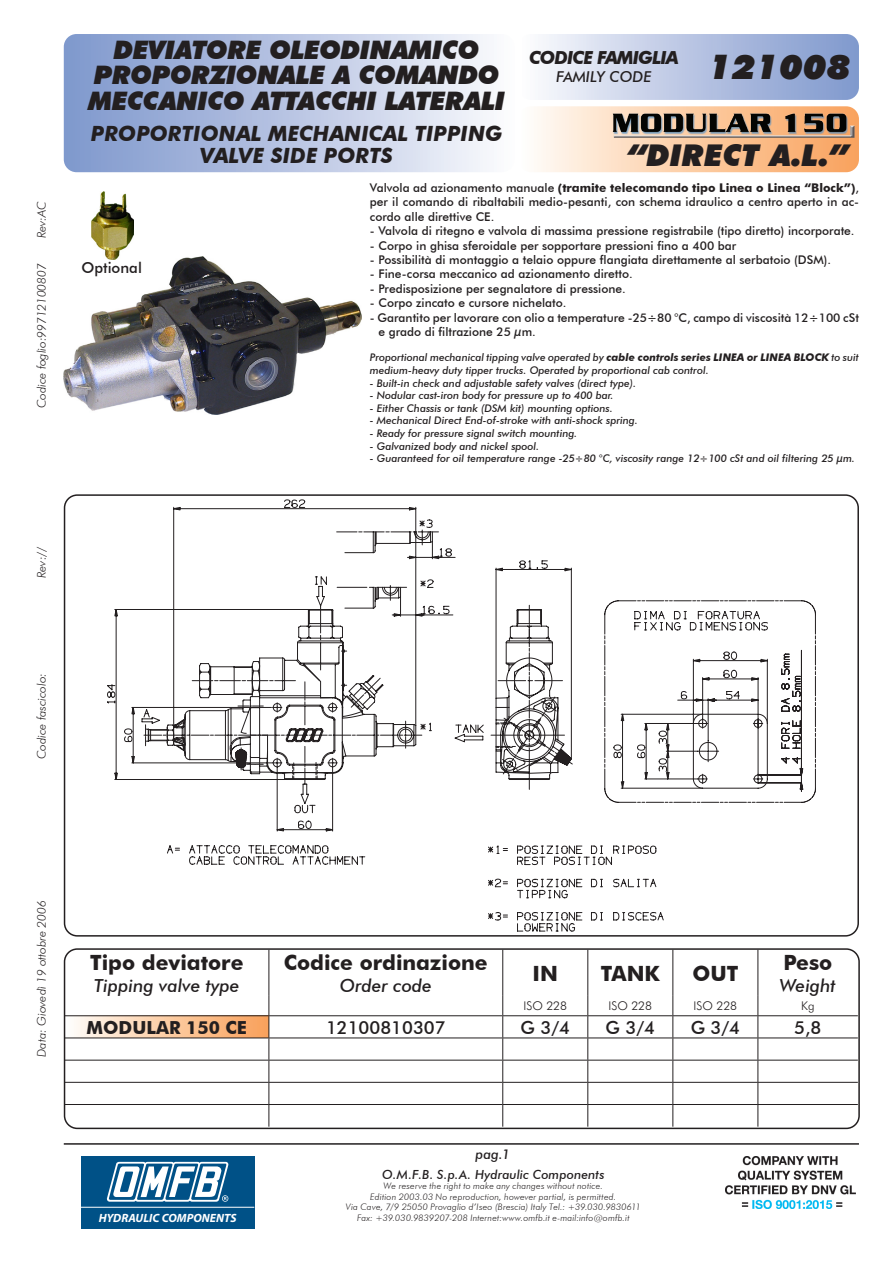
<style>
.page{position:relative;width:893px;height:1263px;background:#fff}
.page>*{position:absolute;margin:0;border:0;box-sizing:border-box;transform-origin:0 0}
.t1{font:italic 900 34.5px "Futura BT";color:#231f20}
.t2{font:italic 900 30px "Futura BT";color:#231f20}
.t3{font:italic 900 25.5px/25.5px "Futura BT";letter-spacing:-.02em;color:#231f20}
.t4{font:italic 700 21px "Futura BT";color:#231f20}
.t5{font:700 21px "Futura BT";color:#231f20}
.t6{font:italic 500 18px "Futura BT";color:#231f20}
.t7{font:500 18px "Futura BT";color:#231f20}
.t8{font:italic 700 18px "Futura BT";letter-spacing:-.05em;color:#231f20}
.t9{font:700 18px "Futura BT";color:#231f20}
.t10{font:italic 500 15px "Futura BT";color:#231f20}
.t11{font:500 15px "Futura BT";color:#231f20}
.t12{font:italic 500 13.5px "Futura BT";color:#231f20}
.t13{font:italic 500 12.6px "Futura BT";letter-spacing:.005em;color:#231f20}
.t14{font:500 12px/14.4px "Futura BT";color:#231f20;text-align:justify}
.DIDASCALIA_DOCUMENTO{font:italic 300 12px "Futura BT";color:#231f20}
.t15{font:300 12px "Futura BT";color:#231f20}
.t16{font:italic 700 12px "Myriad Pro";color:#fff}
.t17{font:italic 500 10.5px/12.6px "Futura BT";color:#231f20}
.t18{font:italic 300 9px/10.5px "Futura BT";letter-spacing:.02em;color:#231f20;text-align:center}
.s1{font-weight:700}
</style>
<div class="page">
<div style="left:64px;top:34px;width:450px;height:138px;background:linear-gradient(to right,#7c95cb,#f9f9fc);border-radius:13px"></div>
<div style="left:519px;top:34px;width:340px;height:66px;background:linear-gradient(to right,#fbfafd,#7d96cc);border-radius:13px"></div>
<div style="left:519px;top:106px;width:340px;height:66px;background:linear-gradient(to right,#fffdf8,#f9a15a);border-radius:13px"></div>
<div style="left:81px;top:1156px;width:173px;height:73px;background:#005187"></div>
<hr style="left:81px;top:1207px;width:173px;height:1px;background:#fff">
<svg style="left:106px;top:1162px;width:123px;height:40px"></svg>
<img style="left:726px;top:1156px;width:130px;height:52px">
<hr style="left:64px;top:1143px;width:795px;height:2px;background:#231f20">
<svg style="left:107px;top:499px;width:694px;height:432px"></svg>
<div style="left:64px;top:494px;width:795px;height:442px;border:2px solid #231f20;border-radius:13px"></div>
<img style="left:64px;top:257px;width:297px;height:158px">
<div style="left:65px;top:1016px;width:204px;height:22px;background:linear-gradient(to right,#fffdf8,#f9a057)"></div>
<hr style="left:269px;top:1037px;width:234px;height:1px;background:#231f20">
<hr style="left:503px;top:1037px;width:85px;height:1px;background:#231f20">
<hr style="left:588px;top:1037px;width:85px;height:1px;background:#231f20">
<hr style="left:673px;top:1037px;width:85px;height:1px;background:#231f20">
<hr style="left:758px;top:1037px;width:100px;height:1px;background:#231f20">
<hr style="left:269px;top:1060px;width:234px;height:1px;background:#231f20">
<hr style="left:503px;top:1060px;width:85px;height:1px;background:#231f20">
<hr style="left:588px;top:1060px;width:85px;height:1px;background:#231f20">
<hr style="left:673px;top:1060px;width:85px;height:1px;background:#231f20">
<hr style="left:758px;top:1060px;width:100px;height:1px;background:#231f20">
<hr style="left:269px;top:1082px;width:234px;height:1px;background:#231f20">
<hr style="left:503px;top:1082px;width:85px;height:1px;background:#231f20">
<hr style="left:588px;top:1082px;width:85px;height:1px;background:#231f20">
<hr style="left:673px;top:1082px;width:85px;height:1px;background:#231f20">
<hr style="left:758px;top:1082px;width:100px;height:1px;background:#231f20">
<hr style="left:269px;top:1104px;width:234px;height:1px;background:#231f20">
<hr style="left:503px;top:1104px;width:85px;height:1px;background:#231f20">
<hr style="left:588px;top:1104px;width:85px;height:1px;background:#231f20">
<hr style="left:673px;top:1104px;width:85px;height:1px;background:#231f20">
<hr style="left:758px;top:1104px;width:100px;height:1px;background:#231f20">
<hr style="left:269px;top:950px;width:1px;height:46px;background:#231f20">
<hr style="left:502px;top:950px;width:1px;height:46px;background:#231f20">
<hr style="left:587px;top:950px;width:1px;height:46px;background:#231f20">
<hr style="left:672px;top:950px;width:1px;height:46px;background:#231f20">
<hr style="left:757px;top:950px;width:1px;height:46px;background:#231f20">
<svg style="left:502px;top:996px;width:1px;height:130px"></svg>
<svg style="left:587px;top:996px;width:1px;height:130px"></svg>
<svg style="left:672px;top:996px;width:1px;height:130px"></svg>
<svg style="left:757px;top:996px;width:1px;height:130px"></svg>
<hr style="left:65px;top:1015px;width:204px;height:1px;background:#231f20">
<hr style="left:269px;top:1015px;width:234px;height:1px;background:#231f20">
<hr style="left:503px;top:1015px;width:85px;height:1px;background:#231f20">
<hr style="left:588px;top:1015px;width:85px;height:1px;background:#231f20">
<hr style="left:673px;top:1015px;width:85px;height:1px;background:#231f20">
<hr style="left:758px;top:1015px;width:100px;height:1px;background:#231f20">
<hr style="left:65px;top:1037px;width:204px;height:1px;background:#231f20">
<hr style="left:65px;top:1060px;width:204px;height:1px;background:#231f20">
<hr style="left:65px;top:1082px;width:204px;height:1px;background:#231f20">
<svg style="left:269px;top:996px;width:1px;height:130px"></svg>
<hr style="left:65px;top:1104px;width:204px;height:1px;background:#231f20">
<div style="left:64px;top:948px;width:796px;height:181px;border:2px solid #231f20;border-radius:13px"></div>
<img style="left:92px;top:191px;width:42px;height:68px">
<img style="left:606px;top:106px;width:253px;height:34px">
<p class="DIDASCALIA_DOCUMENTO" style="left:34px;top:238px;width:38px;rotate:-90deg">Rev:AC</p>
<p class="DIDASCALIA_DOCUMENTO" style="left:34px;top:408px;width:146px;rotate:-90deg">Codice foglio:99712100807</p>
<p class="DIDASCALIA_DOCUMENTO" style="left:34px;top:578px;width:33px;rotate:-90deg">Rev://</p>
<p class="t3" style="left:114px;top:37px;width:367px">DEVIATORE OLEODINAMICO</p>
<p class="t3" style="left:88px;top:62px;width:418px">PROPORZIONALE A COMANDO<br>MECCANICO ATTACCHI LATERALI</p>
<p class="t4" style="left:91px;top:120px;width:413px">PROPORTIONAL MECHANICAL TIPPING</p>
<p class="t4" style="left:200px;top:143px;width:194px">VALVE SIDE PORTS</p>
<p class="t8" style="left:529px;top:46px;width:151px">CODICE FAMIGLIA</p>
<p class="t10" style="left:556px;top:67px;width:97px">FAMILY CODE</p>
<p class="t1" style="left:709px;top:46px;width:143px">121008</p>
<p class="t2" style="left:627px;top:137px;width:223px">“DIRECT A.L.”</p>
<p class="t11" style="left:81px;top:258px;width:62px">Optional</p>
<p class="t14" style="left:370px;top:180px;width:490px">Valvola ad azionamento manuale <span class="s1">(tramite telecomando tipo Linea o Linea “Block”)</span>, per il comando di ribaltabili medio-pesanti, con schema idraulico a centro aperto in ac&shy;cordo alle direttive CE.</p>
<p class="t14" style="left:370px;top:224px;width:486px">- Valvola di ritegno e valvola di massima pressione registrabile (tipo diretto) incorporate.</p>
<p class="t14" style="left:370px;top:238px;width:368px">- Corpo in ghisa sferoidale per sopportare pressioni fino a 400 bar</p>
<p class="t14" style="left:370px;top:252px;width:462px">- Possibilità di montaggio a telaio oppure flangiata direttamente al serbatoio (DSM).</p>
<p class="t14" style="left:370px;top:267px;width:264px">- Fine-corsa meccanico ad azionamento diretto.</p>
<p class="t14" style="left:370px;top:281px;width:257px">- Predisposizione per segnalatore di pressione.</p>
<p class="t14" style="left:370px;top:296px;width:198px">- Corpo zincato e cursore nichelato.</p>
<p class="t14" style="left:378px;top:310px;width:482px;text-indent:-9px">- Garantito per lavorare con olio a temperature -25÷80 °C, campo di viscosità 12÷100 cSt e grado di filtrazione 25 µm.</p>
<p class="t17" style="left:370px;top:351px;width:490px">Proportional mechanical tipping valve operated by <span class="s1">cable controls series LINEA or LINEA BLOCK</span> to suit medium-heavy duty tipper trucks. Operated by proportional cab control.</p>
<p class="t17" style="left:370px;top:376px;width:268px">- Built-in check and adjustable safety valves (direct type).</p>
<p class="t17" style="left:370px;top:389px;width:245px">- Nodular cast-iron body for pressure up to 400 bar.</p>
<p class="t17" style="left:370px;top:402px;width:244px">- Either Chassis or tank (DSM kit) mounting options.</p>
<p class="t17" style="left:370px;top:414px;width:269px">- Mechanical Direct End-of-stroke with anti-shock spring.</p>
<p class="t17" style="left:370px;top:427px;width:209px">- Ready for pressure signal switch mounting.</p>
<p class="t17" style="left:370px;top:439px;width:171px">- Galvanized body and nickel spool.</p>
<p class="t17" style="left:370px;top:452px;width:487px">- Guaranteed for oil temperature range -25÷80 °C, viscosity range 12÷100 cSt and oil filtering 25 µm.</p>
<p class="DIDASCALIA_DOCUMENTO" style="left:34px;top:759px;width:87px;rotate:-90deg">Codice fascicolo:</p>
<p class="DIDASCALIA_DOCUMENTO" style="left:34px;top:1057px;width:158px;rotate:-90deg">Data: Giovedì 19 ottobre 2006</p>
<p class="t5" style="left:90px;top:950px;width:155px">Tipo deviatore</p>
<p class="t6" style="left:94px;top:974px;width:147px">Tipping valve type</p>
<p class="t5" style="left:284px;top:950px;width:205px">Codice ordinazione</p>
<p class="t6" style="left:340px;top:974px;width:94px">Order code</p>
<p class="t5" style="left:533px;top:960px;width:27px">IN</p>
<p class="t5" style="left:601px;top:960px;width:61px">TANK</p>
<p class="t5" style="left:692px;top:960px;width:47px">OUT</p>
<p class="t5" style="left:783px;top:950px;width:51px">Peso</p>
<p class="t6" style="left:780px;top:974px;width:58px">Weight</p>
<p class="t15" style="left:523px;top:999px;width:45px">ISO 228</p>
<p class="t15" style="left:608px;top:999px;width:45px">ISO 228</p>
<p class="t15" style="left:694px;top:999px;width:45px">ISO 228</p>
<p class="t15" style="left:801px;top:999px;width:15px">Kg</p>
<p class="t9" style="left:87px;top:1016px;width:162px">MODULAR 150 CE</p>
<p class="t7" style="left:326px;top:1016px;width:121px">12100810307</p>
<p class="t7" style="left:521px;top:1016px;width:51px">G 3/4</p>
<p class="t7" style="left:606px;top:1016px;width:51px">G 3/4</p>
<p class="t7" style="left:691px;top:1016px;width:51px">G 3/4</p>
<p class="t7" style="left:794px;top:1016px;width:29px">5,8</p>
<p class="t16" style="left:99px;top:1210px;width:139px">HYDRAULIC COMPONENTS</p>
<p class="t12" style="left:475px;top:1146px;width:36px">pag.1</p>
<p class="t13" style="left:382px;top:1167px;width:224px">O.M.F.B. S.p.A. Hydraulic Components</p>
<p class="t18" style="left:346px;top:1181px;width:296px">We reserve the right to make any changes without notice.<br>Edition 2003.03 No reproduction, however partial, is permitted.<br>Via Cave, 7/9 25050 Provaglio d’Iseo (Brescia) Italy Tel.: +39.030.9830611<br>Fax: +39.030.9839207-208 Internet:www.omfb.it e-mail:info@omfb.it</p>
</div>
